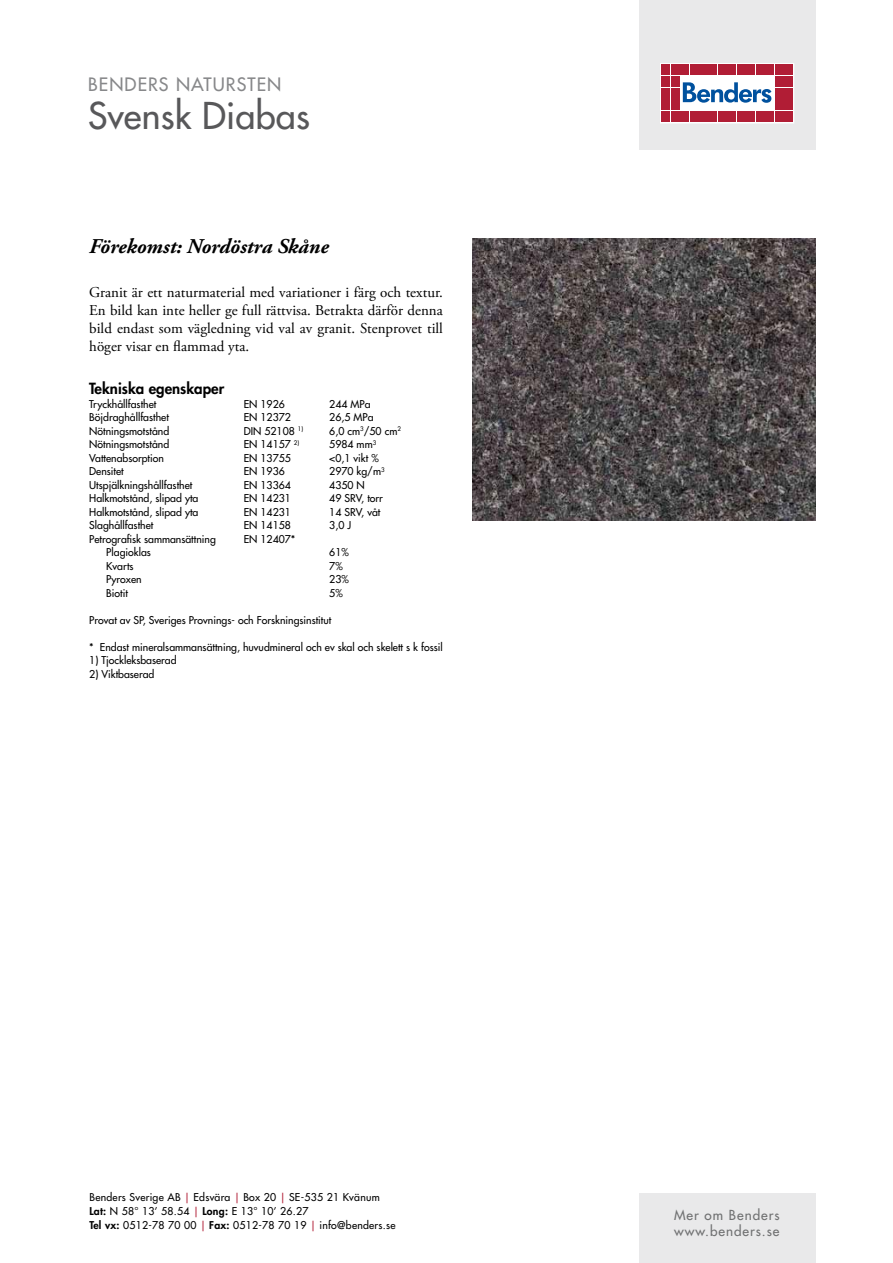
<style>
.page{position:relative;width:893px;height:1263px;background:#fff}
.page>*{position:absolute;margin:0;border:0;box-sizing:border-box;transform-origin:0 0}
.t1{font:500 36px "Futura Std";letter-spacing:.005em;color:#58585a}
.t2{font:italic 700 21px "Adobe Garamond Pro";color:#000}
.t3{font:500 18px "Futura Std";letter-spacing:.06em;color:#87888a}
.t4{font:15px/18px "Adobe Garamond Pro";color:#000;text-align:justify}
.t5{font:800 15px "Futura Std";color:#000}
.t6{font:500 13.5px/16.2px "Futura Std";letter-spacing:.07em;color:#707172}
.t7{font:500 10.5px "Futura Std";color:#000}
.t8{font:500 10.5px/13.5px "Futura Std";letter-spacing:.025em;color:#000}
.s1{color:#b11d35}
.s2{font-weight:800}
</style>
<div class="page">
<div style="left:639px;top:0;width:176px;height:150px;background:#e9e9ea"></div>
<div style="left:660px;top:64px;width:134px;height:59px;background:#fff;border:1px solid #fff"></div>
<div style="left:662px;top:65px;width:8px;height:10px;background:#b11d35"></div>
<div style="left:671px;top:65px;width:8px;height:10px;background:#b11d35"></div>
<div style="left:662px;top:76px;width:8px;height:11px;background:#b11d35"></div>
<div style="left:671px;top:76px;width:8px;height:11px;background:#b11d35"></div>
<div style="left:662px;top:88px;width:8px;height:11px;background:#b11d35"></div>
<div style="left:671px;top:88px;width:8px;height:11px;background:#b11d35"></div>
<div style="left:662px;top:100px;width:8px;height:10px;background:#b11d35"></div>
<div style="left:671px;top:100px;width:8px;height:10px;background:#b11d35"></div>
<div style="left:662px;top:111px;width:8px;height:11px;background:#b11d35"></div>
<div style="left:671px;top:111px;width:8px;height:11px;background:#b11d35"></div>
<div style="left:680px;top:65px;width:9px;height:10px;background:#b11d35"></div>
<div style="left:690px;top:65px;width:8px;height:10px;background:#b11d35"></div>
<div style="left:699px;top:65px;width:9px;height:10px;background:#b11d35"></div>
<div style="left:709px;top:65px;width:8px;height:10px;background:#b11d35"></div>
<div style="left:718px;top:65px;width:9px;height:10px;background:#b11d35"></div>
<div style="left:728px;top:65px;width:8px;height:10px;background:#b11d35"></div>
<div style="left:737px;top:65px;width:8px;height:10px;background:#b11d35"></div>
<div style="left:747px;top:65px;width:8px;height:10px;background:#b11d35"></div>
<div style="left:756px;top:65px;width:8px;height:10px;background:#b11d35"></div>
<div style="left:765px;top:65px;width:9px;height:10px;background:#b11d35"></div>
<div style="left:680px;top:111px;width:9px;height:11px;background:#b11d35"></div>
<div style="left:690px;top:111px;width:8px;height:11px;background:#b11d35"></div>
<div style="left:699px;top:111px;width:9px;height:11px;background:#b11d35"></div>
<div style="left:709px;top:111px;width:8px;height:11px;background:#b11d35"></div>
<div style="left:718px;top:111px;width:9px;height:11px;background:#b11d35"></div>
<div style="left:728px;top:111px;width:8px;height:11px;background:#b11d35"></div>
<div style="left:737px;top:111px;width:8px;height:11px;background:#b11d35"></div>
<div style="left:747px;top:111px;width:8px;height:11px;background:#b11d35"></div>
<div style="left:756px;top:111px;width:8px;height:11px;background:#b11d35"></div>
<div style="left:765px;top:111px;width:9px;height:11px;background:#b11d35"></div>
<div style="left:775px;top:65px;width:8px;height:10px;background:#b11d35"></div>
<div style="left:784px;top:65px;width:9px;height:10px;background:#b11d35"></div>
<div style="left:775px;top:76px;width:8px;height:11px;background:#b11d35"></div>
<div style="left:784px;top:76px;width:9px;height:11px;background:#b11d35"></div>
<div style="left:775px;top:88px;width:8px;height:11px;background:#b11d35"></div>
<div style="left:784px;top:88px;width:9px;height:11px;background:#b11d35"></div>
<div style="left:775px;top:100px;width:8px;height:10px;background:#b11d35"></div>
<div style="left:784px;top:100px;width:9px;height:10px;background:#b11d35"></div>
<div style="left:775px;top:111px;width:8px;height:11px;background:#b11d35"></div>
<div style="left:784px;top:111px;width:9px;height:11px;background:#b11d35"></div>
<svg style="left:683px;top:82px;width:88px;height:21px"></svg>
<div style="left:639px;top:1193px;width:177px;height:70px;background:#e9e9ea"></div>
<img style="left:472px;top:238px;width:344px;height:283px">
<h3 class="t3" style="left:88px;top:73px;width:181px">BENDERS natursten</h3>
<h1 class="t1" style="left:88px;top:93px;width:223px">Svensk Diabas</h1>
<h2 class="t2" style="left:89px;top:235px;width:241px">Förekomst: Nordöstra Skåne</h2>
<h3 class="t4" style="left:89px;top:283px;width:355px">Granit är ett naturmaterial med variationer i färg och textur.<br>En bild kan inte heller ge full rättvisa. Betrakta därför denna bild endast som vägledning vid val av granit. Stenprovet till höger visar en flammad yta.</h3>
<h3 class="t5" style="left:89px;top:379px;width:136px">Tekniska egenskaper</h3>
<p class="t7" style="left:89px;top:397px;width:69px">Tryckhållfasthet</p>
<p class="t7" style="left:244px;top:397px;width:43px">EN 1926</p>
<p class="t7" style="left:329px;top:397px;width:43px">244 MPa</p>
<p class="t7" style="left:89px;top:411px;width:81px">Böjdraghållfasthet</p>
<p class="t7" style="left:244px;top:411px;width:49px">EN 12372</p>
<p class="t7" style="left:329px;top:411px;width:46px">26,5 MPa</p>
<p class="t7" style="left:89px;top:424px;width:81px">Nötningsmotstånd</p>
<p class="t7" style="left:244px;top:424px;width:61px">DIN 52108 <sup>1)</sup></p>
<p class="t7" style="left:329px;top:424px;width:73px">6,0 cm<sup>3</sup>/50 cm<sup>2</sup></p>
<p class="t7" style="left:89px;top:438px;width:81px">Nötningsmotstånd</p>
<p class="t7" style="left:244px;top:438px;width:57px">EN 14157 <sup>2)</sup></p>
<p class="t7" style="left:329px;top:438px;width:48px">5984 mm<sup>3</sup></p>
<p class="t7" style="left:89px;top:451px;width:76px">Vattenabsorption</p>
<p class="t7" style="left:244px;top:451px;width:49px">EN 13755</p>
<p class="t7" style="left:329px;top:451px;width:51px">&lt;0,1 vikt %</p>
<p class="t7" style="left:89px;top:465px;width:36px">Densitet</p>
<p class="t7" style="left:244px;top:465px;width:43px">EN 1936</p>
<p class="t7" style="left:329px;top:465px;width:57px">2970 kg/m<sup>3</sup></p>
<p class="t7" style="left:89px;top:478px;width:105px">Utspjälkningshållfasthet</p>
<p class="t7" style="left:244px;top:478px;width:49px">EN 13364</p>
<p class="t7" style="left:329px;top:478px;width:37px">4350 N</p>
<p class="t7" style="left:89px;top:492px;width:111px">Halkmotstånd, slipad yta</p>
<p class="t7" style="left:244px;top:492px;width:49px">EN 14231</p>
<p class="t7" style="left:329px;top:492px;width:55px">49 SRV, torr</p>
<p class="t7" style="left:89px;top:505px;width:111px">Halkmotstånd, slipad yta</p>
<p class="t7" style="left:244px;top:505px;width:49px">EN 14231</p>
<p class="t7" style="left:329px;top:505px;width:53px">14 SRV, våt</p>
<p class="t7" style="left:89px;top:519px;width:66px">Slaghållfasthet</p>
<p class="t7" style="left:244px;top:519px;width:49px">EN 14158</p>
<p class="t7" style="left:329px;top:519px;width:24px">3,0 J</p>
<p class="t7" style="left:89px;top:532px;width:128px">Petrografisk sammansättning</p>
<p class="t7" style="left:244px;top:532px;width:53px">EN 12407*</p>
<p class="t7" style="left:106px;top:546px;width:46px">Plagioklas</p>
<p class="t7" style="left:329px;top:546px;width:21px">61%</p>
<p class="t7" style="left:106px;top:559px;width:29px">Kvarts</p>
<p class="t7" style="left:329px;top:559px;width:15px">7%</p>
<p class="t7" style="left:106px;top:573px;width:37px">Pyroxen</p>
<p class="t7" style="left:329px;top:573px;width:21px">23%</p>
<p class="t7" style="left:106px;top:586px;width:23px">Biotit</p>
<p class="t7" style="left:329px;top:586px;width:15px">5%</p>
<p class="t7" style="left:89px;top:613px;width:244px">Provat av SP, Sveriges Provnings- och Forskningsinstitut</p>
<p class="t7" style="left:89px;top:640px;width:355px">* Endast mineralsammansättning, huvudmineral och ev skal och skelett s k fossil</p>
<p class="t7" style="left:89px;top:654px;width:89px">1) Tjockleksbaserad</p>
<p class="t7" style="left:89px;top:667px;width:67px">2) Viktbaserad</p>
<p class="t8" style="left:90px;top:1191px;width:308px">Benders Sverige AB <span class="s1">|</span> Edsvära <span class="s1">|</span> Box 20 <span class="s1">|</span> SE-535 21 Kvänum<br><span class="s2">Lat:</span> N 58° 13’ 58.54 <span class="s1">|</span> <span class="s2">Long:</span> E 13° 10’ 26.27<br><span class="s2">Tel vx:</span> 0512-78 70 00 <span class="s1">|</span> <span class="s2">Fax:</span> 0512-78 70 19 <span class="s1">|</span> info@benders.se</p>
<p class="t6" style="left:674px;top:1207px;width:107px">Mer om Benders www.benders.se</p>
</div>
